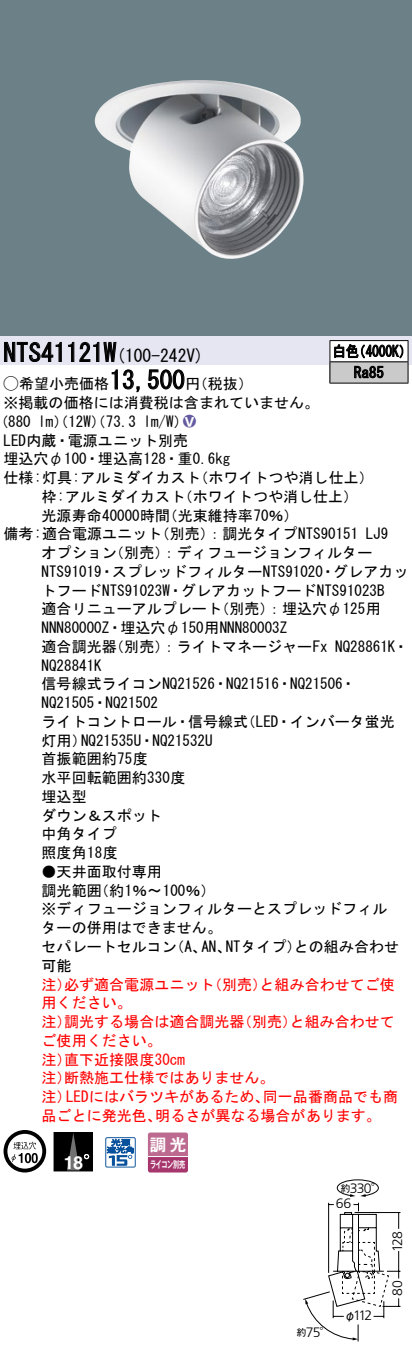
<style>
.page{position:relative;width:412px;height:1350px;background:#fff}
.page>*{position:absolute;margin:0;border:0;box-sizing:border-box;transform-origin:0 0}
.t1{font:25px "MS Gothic";color:#000}
.t2{font:700 18px "Helvetica LT Std";color:#fff}
.t3{font:17.5px "MS Gothic";color:#000}
.t4{font:16.5px "Gothic MB101 Pro De Bold 90 pv RKSJ H";color:#fff}
.t5{font:15px/18.8px "MS Gothic";color:#000}
.t6{font:15px/18.8px "MS Gothic";color:#f00}
.t7{font:15px/21.2px "MS Gothic";color:#000;scale:.88 1}
.t8{font:15px "Ford Classification 1";color:#635aa0}
.t9{font:300 13.75px "Frutiger LT Std";letter-spacing:-.06em;color:#000}
.t10{font:11.25px "Gothic MB101 Pro Regular 90 pv RKSJ H";color:#000}
.t11{font:9.5px "Gothic MB101 Pro De Bold 90 pv RKSJ H";letter-spacing:-.05em;color:#fff;scale:.65 1}
.t12{font:9.5px "Gothic MB101 Pro Regular 90 pv RKSJ H";color:#000}
.s1{font-size:25px}
.s2{font-family:"Ford Classification 1"}
.s3{color:#fff}
.s4{font-family:"Gothic MB101 Pro Regular 90 pv RKSJ H";font-weight:400;font-size:11.25px}
</style>
<div class="page">
<div style="left:0;top:0;width:411px;height:337px;background:#6c8087"></div>
<img style="left:94px;top:80px;width:209px;height:179px">
<div style="left:0;top:337px;width:411px;height:28px;background:#e6e5f2"></div>
<svg style="left:4px;top:342px;width:58px;height:20px"></svg>
<svg style="left:68px;top:342px;width:48px;height:20px"></svg>
<svg style="left:111px;top:369px;width:29px;height:23px"></svg>
<svg style="left:147px;top:369px;width:37px;height:21px"></svg>
<svg style="left:4px;top:1130px;width:42px;height:42px"></svg>
<svg style="left:31px;top:1153px;width:7px;height:10px"></svg>
<div style="left:54px;top:1132px;width:38px;height:39px;background:#000"></div>
<div style="left:54px;top:1132px;width:39px;height:39px;border:1px solid #000"></div>
<svg style="left:67px;top:1132px;width:22px;height:39px"></svg>
<svg style="left:105px;top:1137px;width:30px;height:30px"></svg>
<svg style="left:147px;top:1132px;width:40px;height:40px;background:#b65c86"></svg>
<hr style="left:148px;top:1156px;width:39px;height:1px;background:#fff">
<hr style="left:329px;top:340px;width:78px;height:1px;background:#000">
<hr style="left:329px;top:383px;width:78px;height:1px;background:#000">
<svg style="left:329px;top:341px;width:79px;height:42px;background:#a6a6a6"></svg>
<svg style="left:303px;top:1179px;width:98px;height:163px"></svg>
<h1 class="t1" style="left:4px;top:340px;width:102px">NTS41121</h1>
<p class="t3" style="left:104px;top:347px;width:101px">(<span class="s1">W</span> 100-242 (V</p>
<p class="t7" style="left:353px;top:340px;width:36px;text-indent:-21px">白色<br>Ra85</p>
<p class="t7" style="left:352px;top:340px;width:69px">（4000 (K</p>
<h1 class="t1" style="left:109px;top:368px;width:76px">13,500</h1>
<p class="t5" style="left:4px;top:374px;width:316px"><span class="s2">A</span>希望小売価格<br>※掲載の価格には消費税は含まれていません。</p>
<p class="t8" style="left:183px;top:413px;width:14px">2<span class="s3">8</span></p>
<p class="t5" style="left:185px;top:374px;width:69px">（円税抜(</p>
<p class="t5" style="left:143px;top:412px;width:46px">l m (W/</p>
<p class="t5" style="left:-7px;top:412px;width:39px">（880</p>
<p class="t5" style="left:4px;top:431px;width:186px">LED内蔵・電源ユニット別売</p>
<p class="t5" style="left:4px;top:449px;width:228px">埋込穴φ100・埋込高128・重0.6kg</p>
<p class="t5" style="left:193px;top:468px;width:182px">（ホワイトつや消し仕上(</p>
<p class="t5" style="left:38px;top:412px;width:99px">lm）（12 ）（W 73.3</p>
<p class="t5" style="left:177px;top:468px;width:181px;text-indent:-174px">仕様:灯具:アルミダイカスト<br>（ホワイトつや消し仕上(</p>
<p class="t5" style="left:162px;top:487px;width:137px;text-indent:-121px">枠:アルミダイカスト<br>（光束維持率70％(</p>
<p class="t5" style="left:42px;top:506px;width:130px">光源寿命40000時間</p>
<p class="t5" style="left:154px;top:524px;width:204px">（別売：）調光タイプNTS90151</p>
<p class="t5" style="left:109px;top:524px;width:264px;text-indent:-105px">備考:適合電源ユニット<br>（別売：）ディフュージョンフィルター</p>
<p class="t5" style="left:365px;top:524px;width:24px">LJ9</p>
<p class="t5" style="left:42px;top:543px;width:76px">オプション</p>
<p class="t5" style="left:112px;top:562px;width:212px">スプレッドフィルターNTS91020</p>
<p class="t5" style="left:332px;top:562px;width:76px">グレアカッ</p>
<p class="t5" style="left:42px;top:562px;width:61px">NTS91019</p>
<p class="t5" style="left:42px;top:581px;width:344px">トフードNTS91023 ・W グレアカットフードNTS91023B</p>
<p class="t5" style="left:214px;top:599px;width:167px">（別売：）埋込穴φ125用</p>
<p class="t5" style="left:99px;top:562px;width:16px">・</p>
<p class="t5" style="left:320px;top:562px;width:16px">・</p>
<p class="t5" style="left:42px;top:599px;width:247px">適合リニューアルプレート<br>NNN80000 ・Z 埋込穴φ150用NNN80003Z</p>
<p class="t5" style="left:109px;top:637px;width:219px">（別売：）ライトマネージャーFx</p>
<p class="t5" style="left:42px;top:637px;width:76px">適合調光器</p>
<p class="t5" style="left:42px;top:656px;width:61px">NQ28841K</p>
<p class="t5" style="left:42px;top:674px;width:315px">信号線式ライコンNQ21526・NQ21516・NQ21506・</p>
<p class="t5" style="left:42px;top:693px;width:118px">NQ21505・NQ21502</p>
<p class="t5" style="left:240px;top:712px;width:155px">（LED・インバータ蛍光</p>
<p class="t5" style="left:334px;top:637px;width:75px">NQ28861 ・K</p>
<p class="t5" style="left:42px;top:712px;width:208px;text-align:center">ライトコントロール・信号線式<br>NQ21535 ・U NQ21532U</p>
<p class="t5" style="left:42px;top:731px;width:145px">灯用）<br>首振範囲約75度<br>水平回転範囲約330度埋込型<br>ダウン＆スポット<br>中角タイプ<br>照度角18度</p>
<p class="t5" style="left:94px;top:862px;width:122px;text-indent:-52px">●天井面取付専用<br>（約1％〜100％(</p>
<p class="t5" style="left:42px;top:881px;width:61px">調光範囲</p>
<p class="t5" style="left:42px;top:899px;width:346px">※ディフュージョンフィルターとスプレッドフィル</p>
<p class="t5" style="left:42px;top:918px;width:181px">ターの併用はできません。</p>
<p class="t5" style="left:293px;top:937px;width:106px">との組み合わせ</p>
<p class="t5" style="left:225px;top:937px;width:77px">NTタイプ）</p>
<p class="t5" style="left:42px;top:937px;width:136px">セパレートセルコン可能</p>
<p class="t5" style="left:169px;top:937px;width:39px">（、A</p>
<p class="t5" style="left:201px;top:937px;width:31px">AN、</p>
<p class="t6" style="left:64px;top:974px;width:151px">必ず適合電源ユニット</p>
<p class="t6" style="left:259px;top:974px;width:136px">と組み合わせてご使</p>
<p class="t6" style="left:207px;top:974px;width:61px">（別売）</p>
<p class="t6" style="left:42px;top:974px;width:91px">注）<br>用ください。</p>
<p class="t6" style="left:64px;top:1012px;width:181px">調光する場合は適合調光器</p>
<p class="t6" style="left:237px;top:1012px;width:61px">（別売）</p>
<p class="t6" style="left:289px;top:1012px;width:106px">と組み合わせて</p>
<p class="t6" style="left:42px;top:1012px;width:31px">注）</p>
<p class="t6" style="left:42px;top:1031px;width:121px">ご使用ください。</p>
<p class="t6" style="left:64px;top:1049px;width:122px">直下近接限度30cm</p>
<p class="t6" style="left:64px;top:1049px;width:211px;text-indent:-22px">注）<br>断熱施工仕様ではありません。</p>
<p class="t6" style="left:42px;top:1068px;width:31px">注）</p>
<p class="t6" style="left:66px;top:1087px;width:204px">LEDにはバラツキがあるため、</p>
<p class="t6" style="left:262px;top:1087px;width:136px">同一品番商品でも商</p>
<p class="t6" style="left:42px;top:1087px;width:31px">注）</p>
<p class="t6" style="left:42px;top:1106px;width:121px">品ごとに発光色、</p>
<p class="t11" style="left:150px;top:1156px;width:56px">ライコン別売</p>
<p class="t6" style="left:155px;top:1106px;width:227px">明るさが異なる場合があります。</p>
<p class="t4" style="left:149px;top:1130px;width:38px">調光</p>
<p class="t2" style="left:64px;top:1151px;width:21px">18</p>
<p class="t9" style="left:349px;top:1180px;width:34px">330<span class="s4">°</span></p>
<p class="t12" style="left:340px;top:1180px;width:11px">約</p>
<p class="t9" style="left:335px;top:1195px;width:17px">66</p>
<p class="t9" style="left:305px;top:1324px;width:26px">75<span class="s4">°</span></p>
<p class="t12" style="left:296px;top:1324px;width:11px">約</p>
<p class="t9" style="left:352px;top:1307px;width:21px">112</p>
<p class="t9" style="left:358px;top:1307px;width:16px">37</p>
<p class="t10" style="left:344px;top:1306px;width:13px">φ</p>
<p class="t9" style="left:389px;top:1252px;width:23px;rotate:-90deg">128</p>
<p class="t9" style="left:389px;top:1296px;width:17px;rotate:-90deg">80</p>
</div>
